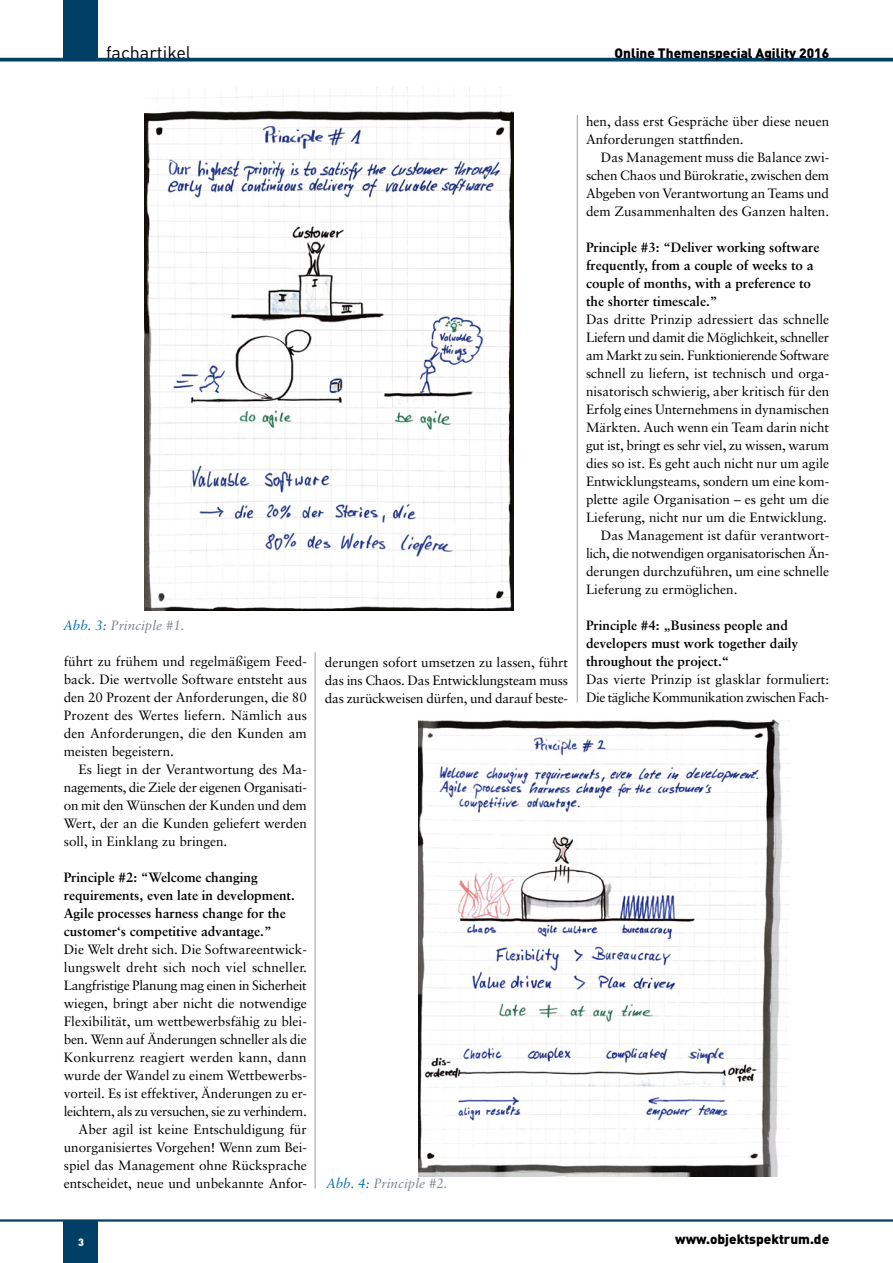
<style>
.page{position:relative;width:893px;height:1263px;background:#fff}
.page>*{position:absolute;margin:0;border:0;box-sizing:border-box;transform-origin:0 0}
.t1{font:18px "DINOT";color:#000}
.t2{font:13.5px/18px "Sabon LT";color:#000;text-align:justify}
.t3{font:700 13.5px/18px "Sabon LT";color:#000}
.t4{font:13.5px "Sabon LT";letter-spacing:-.02em;color:#000}
.t5{font:900 13.5px "DINOT";color:#000}
.t6{font:13.5px "Sabon LT";letter-spacing:-.025em;color:#000}
.t7{font:italic 13.5px "Sabon LT";color:#7b8991}
.t8{font:900 10.5px "DINOT";color:#fff}
.s1{color:#006fb4}
</style>
<div class="page">
<div style="left:64px;top:1220px;width:34px;height:43px;background:#004066"></div>
<div style="left:64px;top:0;width:34px;height:58px;background:#004066"></div>
<svg style="left:0;top:58px;width:893px;height:4px;background:#1e5678"></svg>
<hr style="left:0;top:1219px;width:893px;height:2px;background:#004066">
<hr style="left:577px;top:115px;width:1px;height:587px;background:#9c9e9f">
<hr style="left:315px;top:652px;width:1px;height:536px;background:#9c9e9f">
<img style="left:144px;top:88px;width:369px;height:522px">
<img style="left:419px;top:719px;width:370px;height:457px">
<h1 class="t1" style="left:106px;top:41px;width:87px">fachartikel</h1>
<p class="t5" style="left:615px;top:44px;width:216px">Online Themenspecial Agility 2016</p>
<p class="t7" style="left:63px;top:618px;width:123px"><span class="s1">Abb. 3:</span> Principle #1.</p>
<p class="t2" style="left:64px;top:652px;width:245px">führt zu frühem und regelmäßigem Feed&shy;back. Die wertvolle Software entsteht aus den 20 Prozent der Anforderungen, die 80<br>Prozent des Wertes liefern. Nämlich aus den Anforderungen, die den Kunden am meisten begeistern.</p>
<p class="t2" style="left:64px;top:760px;width:245px;text-indent:15px">Es liegt in der Verantwortung des Ma&shy;nagements, die Ziele der eigenen Organisati&shy;on mit den Wünschen der Kunden und dem Wert, der an die Kunden geliefert werden soll, in Einklang zu bringen.</p>
<p class="t3" style="left:64px;top:868px;width:233px">Principle #2: “Welcome changing requirements, even late in development.<br>Agile processes harness change for the customer‘s competitive advantage.”</p>
<p class="t2" style="left:64px;top:940px;width:245px;text-align:right">Die Welt dreht sich. Die Softwareentwick&shy;lungswelt dreht sich noch viel schneller.<br>Langfristige Planung mag einen in Sicherheit wiegen, bringt aber nicht die notwendige Flexibilität, um wettbewerbsfähig zu blei&shy;ben. Wenn auf Änderungen schneller als die Konkurrenz reagiert werden kann, dann wurde der Wandel zu einem Wettbewerbs&shy;vorteil. Es ist effektiver, Änderungen zu er&shy;leichtern, als zu versuchen, sie zu verhindern.<br>Aber agil ist keine Entschuldigung für unorganisiertes Vorgehen! Wenn zum Bei&shy;spiel das Management ohne Rücksprache entscheidet, neue und unbekannte Anfor-</p>
<p class="t2" style="left:325px;top:653px;width:245px">derungen sofort umsetzen zu lassen, führt das ins Chaos. Das Entwicklungsteam muss das zurückweisen dürfen, und darauf beste-</p>
<p class="t2" style="left:586px;top:113px;width:245px">hen, dass erst Gespräche über diese neuen<br>Anforderungen stattfinden.</p>
<p class="t2" style="left:586px;top:149px;width:245px;text-indent:15px">Das Management muss die Balance zwi&shy;schen Chaos und Bürokratie, zwischen dem Abgeben von Verantwortung an Teams und dem Zusammenhalten des Ganzen halten.</p>
<p class="t3" style="left:586px;top:238px;width:235px">Principle #3: “Deliver working software frequently, from a couple of weeks to a couple of months, with a preference to the shorter timescale.”</p>
<p class="t2" style="left:586px;top:311px;width:245px">Das dritte Prinzip adressiert das schnelle</p>
<p class="t4" style="left:586px;top:330px;width:244px">Liefern und damit die Möglichkeit, schneller</p>
<p class="t6" style="left:586px;top:348px;width:244px">am Markt zu sein. Funktionierende Software</p>
<p class="t2" style="left:586px;top:365px;width:245px">schnell zu liefern, ist technisch und orga-</p>
<p class="t2" style="left:586px;top:383px;width:245px">nisatorisch schwierig, aber kritisch für den</p>
<p class="t2" style="left:586px;top:401px;width:245px">Erfolg eines Unternehmens in dynamischen</p>
<p class="t2" style="left:586px;top:419px;width:245px">Märkten. Auch wenn ein Team darin nicht</p>
<p class="t2" style="left:586px;top:437px;width:245px">gut ist, bringt es sehr viel, zu wissen, warum</p>
<p class="t2" style="left:586px;top:455px;width:245px">dies so ist. Es geht auch nicht nur um agile</p>
<p class="t2" style="left:586px;top:473px;width:245px">Entwicklungsteams, sondern um eine kom-</p>
<p class="t2" style="left:586px;top:491px;width:245px">plette agile Organisation – es geht um die</p>
<p class="t2" style="left:586px;top:509px;width:242px">Lieferung, nicht nur um die Entwicklung.</p>
<p class="t2" style="left:601px;top:527px;width:230px">Das Management ist dafür verantwort-</p>
<p class="t4" style="left:586px;top:546px;width:245px">lich, die notwendigen organisatorischen Än-</p>
<p class="t2" style="left:586px;top:562px;width:245px">derungen durchzuführen, um eine schnelle</p>
<p class="t2" style="left:586px;top:580px;width:153px">Lieferung zu ermöglichen.</p>
<p class="t3" style="left:586px;top:616px;width:214px">Principle #4: „Business people and developers must work together daily throughout the project.“</p>
<p class="t2" style="left:586px;top:670px;width:245px">Das vierte Prinzip ist glasklar formuliert:<br>Die tägliche Kommunikation zwischen Fach-</p>
<p class="t7" style="left:326px;top:1176px;width:123px"><span class="s1">Abb. 4:</span> Principle #2.</p>
<p class="t8" style="left:78px;top:1235px;width:7px">3</p>
<p class="t5" style="left:675px;top:1230px;width:156px">www.objektspektrum.de</p>
</div>
